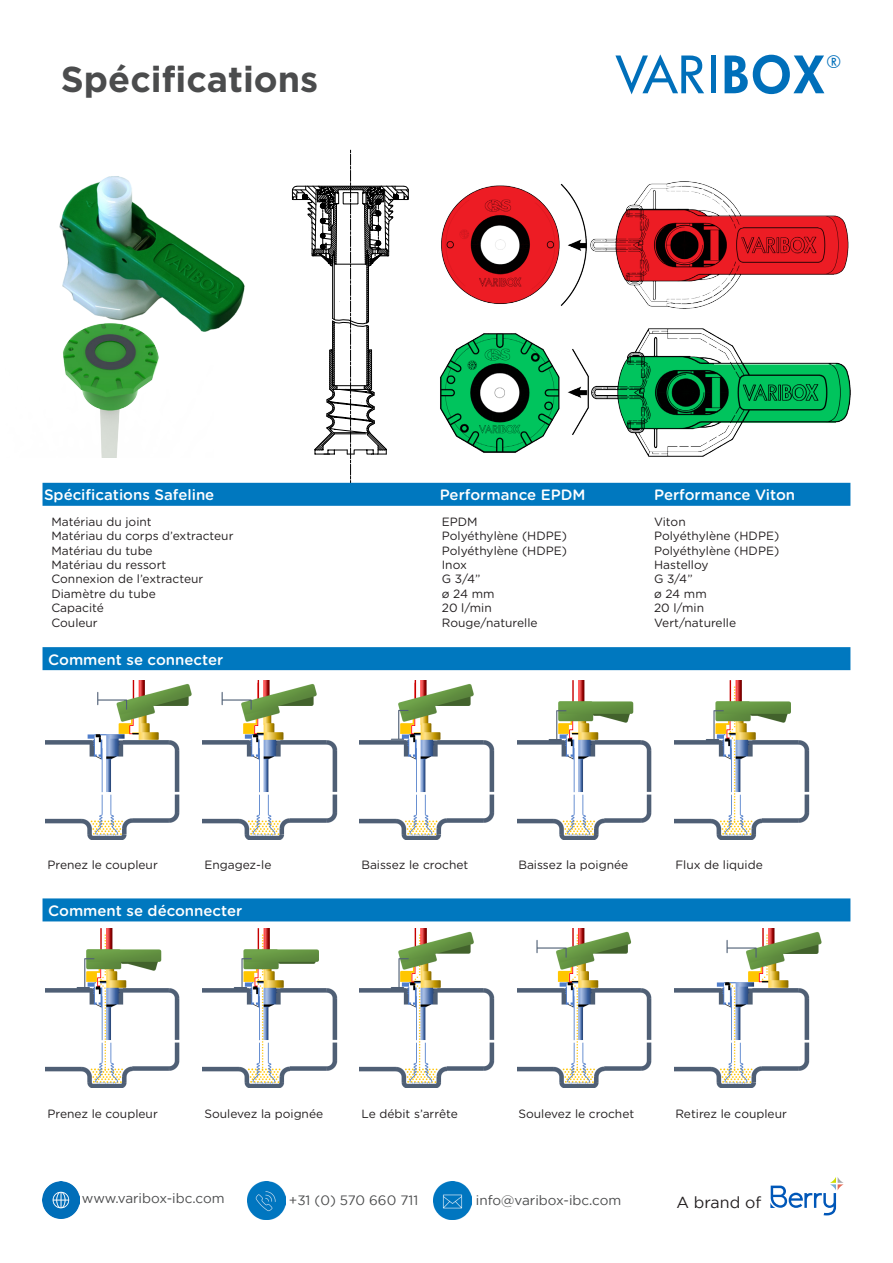
<style>
.page{position:relative;width:893px;height:1263px;background:#fff}
.page>*{position:absolute;margin:0;border:0;box-sizing:border-box;transform-origin:0 0}
.t1{font:50.1px "Futura Md";color:#006fba}
.t2{font:700 36px "Gotham";color:#4b4c4d}
.t3{font:16.65px "Futura Md";color:#006fba}
.t4{font:15.9px "Gotham";color:#231f20}
.t5{font:500 15px "Gotham Rounded";color:#fff}
.t6{font:13.5px "Gotham";color:#4b4c4d}
.t7{font:12px "Gotham Rounded";color:#231f20}
.s1{font-family:"Futura";font-weight:800}
</style>
<div class="page">
<img style="left:45px;top:928px;width:158px;height:160px">
<img style="left:203px;top:928px;width:157px;height:160px">
<img style="left:360px;top:928px;width:135px;height:160px">
<img style="left:517px;top:928px;width:158px;height:160px">
<img style="left:675px;top:928px;width:147px;height:160px">
<img style="left:45px;top:680px;width:158px;height:160px">
<img style="left:203px;top:680px;width:157px;height:160px">
<img style="left:360px;top:680px;width:135px;height:160px">
<img style="left:517px;top:680px;width:158px;height:160px">
<img style="left:675px;top:680px;width:135px;height:160px">
<img style="left:440px;top:181px;width:411px;height:276px">
<img style="left:59px;top:176px;width:186px;height:154px">
<img style="left:59px;top:295px;width:155px;height:162px">
<svg style="left:291px;top:150px;width:118px;height:333px"></svg>
<svg style="left:770px;top:1177px;width:74px;height:38px"></svg>
<img style="left:43px;top:1182px;width:37px;height:37px">
<img style="left:248px;top:1181px;width:38px;height:39px">
<img style="left:433px;top:1181px;width:39px;height:38px">
<div style="left:43px;top:483px;width:807px;height:22px;background:#0078bf"></div>
<div style="left:43px;top:483px;width:807px;height:23px;border:2px solid #0077bf"></div>
<div style="left:43px;top:648px;width:807px;height:21px;background:#0078bf"></div>
<div style="left:43px;top:647px;width:807px;height:23px;border:2px solid #0077bf"></div>
<div style="left:43px;top:899px;width:807px;height:22px;background:#0078bf"></div>
<div style="left:43px;top:898px;width:807px;height:23px;border:2px solid #0077bf"></div>
<p class="t2" style="left:61px;top:58px;width:259px">Spécifications</p>
<p class="t1" style="left:616px;top:41px;width:210px">VARI<span class="s1">BOX</span></p>
<p class="t3" style="left:827px;top:51px;width:15px">®</p>
<p class="t5" style="left:44px;top:484px;width:172px">Spécifications Safeline</p>
<p class="t7" style="left:51px;top:513px;width:102px">Matériau du joint</p>
<p class="t7" style="left:51px;top:528px;width:184px">Matériau du corps d’extracteur</p>
<p class="t7" style="left:51px;top:542px;width:103px">Matériau du tube</p>
<p class="t7" style="left:51px;top:556px;width:116px">Matériau du ressort</p>
<p class="t7" style="left:51px;top:571px;width:153px">Connexion de l’extracteur</p>
<p class="t7" style="left:51px;top:585px;width:106px">Diamètre du tube</p>
<p class="t7" style="left:51px;top:600px;width:54px">Capacité</p>
<p class="t7" style="left:51px;top:614px;width:48px">Couleur</p>
<p class="t5" style="left:48px;top:649px;width:176px">Comment se connecter</p>
<p class="t5" style="left:440px;top:484px;width:147px">Performance EPDM</p>
<p class="t5" style="left:654px;top:484px;width:143px">Performance Viton</p>
<p class="t7" style="left:442px;top:513px;width:37px">EPDM</p>
<p class="t7" style="left:442px;top:528px;width:127px">Polyéthylène (HDPE)</p>
<p class="t7" style="left:442px;top:542px;width:127px">Polyéthylène (HDPE)</p>
<p class="t7" style="left:442px;top:556px;width:27px">Inox</p>
<p class="t7" style="left:442px;top:571px;width:40px">G 3/4”</p>
<p class="t7" style="left:442px;top:585px;width:54px">ø 24 mm</p>
<p class="t7" style="left:442px;top:600px;width:51px">20 l/min</p>
<p class="t7" style="left:442px;top:614px;width:97px">Rouge/naturelle</p>
<p class="t7" style="left:654px;top:513px;width:33px">Viton</p>
<p class="t7" style="left:654px;top:528px;width:127px">Polyéthylène (HDPE)</p>
<p class="t7" style="left:654px;top:542px;width:127px">Polyéthylène (HDPE)</p>
<p class="t7" style="left:654px;top:556px;width:56px">Hastelloy</p>
<p class="t7" style="left:654px;top:571px;width:40px">G 3/4”</p>
<p class="t7" style="left:654px;top:585px;width:54px">ø 24 mm</p>
<p class="t7" style="left:654px;top:600px;width:51px">20 l/min</p>
<p class="t7" style="left:654px;top:614px;width:84px">Vert/naturelle</p>
<p class="t7" style="left:47px;top:857px;width:112px">Prenez le coupleur</p>
<p class="t7" style="left:204px;top:857px;width:69px">Engagez-le</p>
<p class="t7" style="left:361px;top:857px;width:109px">Baissez le crochet</p>
<p class="t7" style="left:518px;top:857px;width:111px">Baissez la poignée</p>
<p class="t7" style="left:675px;top:857px;width:89px">Flux de liquide</p>
<p class="t5" style="left:48px;top:900px;width:196px">Comment se déconnecter</p>
<p class="t7" style="left:47px;top:1105px;width:112px">Prenez le coupleur</p>
<p class="t7" style="left:204px;top:1105px;width:120px">Soulevez la poignée</p>
<p class="t7" style="left:361px;top:1105px;width:98px">Le débit s’arrête</p>
<p class="t7" style="left:518px;top:1105px;width:117px">Soulevez le crochet</p>
<p class="t7" style="left:675px;top:1105px;width:113px">Retirez le coupleur</p>
<p class="t6" style="left:82px;top:1190px;width:144px">www.varibox-ibc.com</p>
<p class="t6" style="left:289px;top:1193px;width:131px">+31 (0) 570 660 711</p>
<p class="t6" style="left:476px;top:1193px;width:147px">info@varibox-ibc.com</p>
<p class="t4" style="left:677px;top:1193px;width:86px">A brand of</p>
</div>
